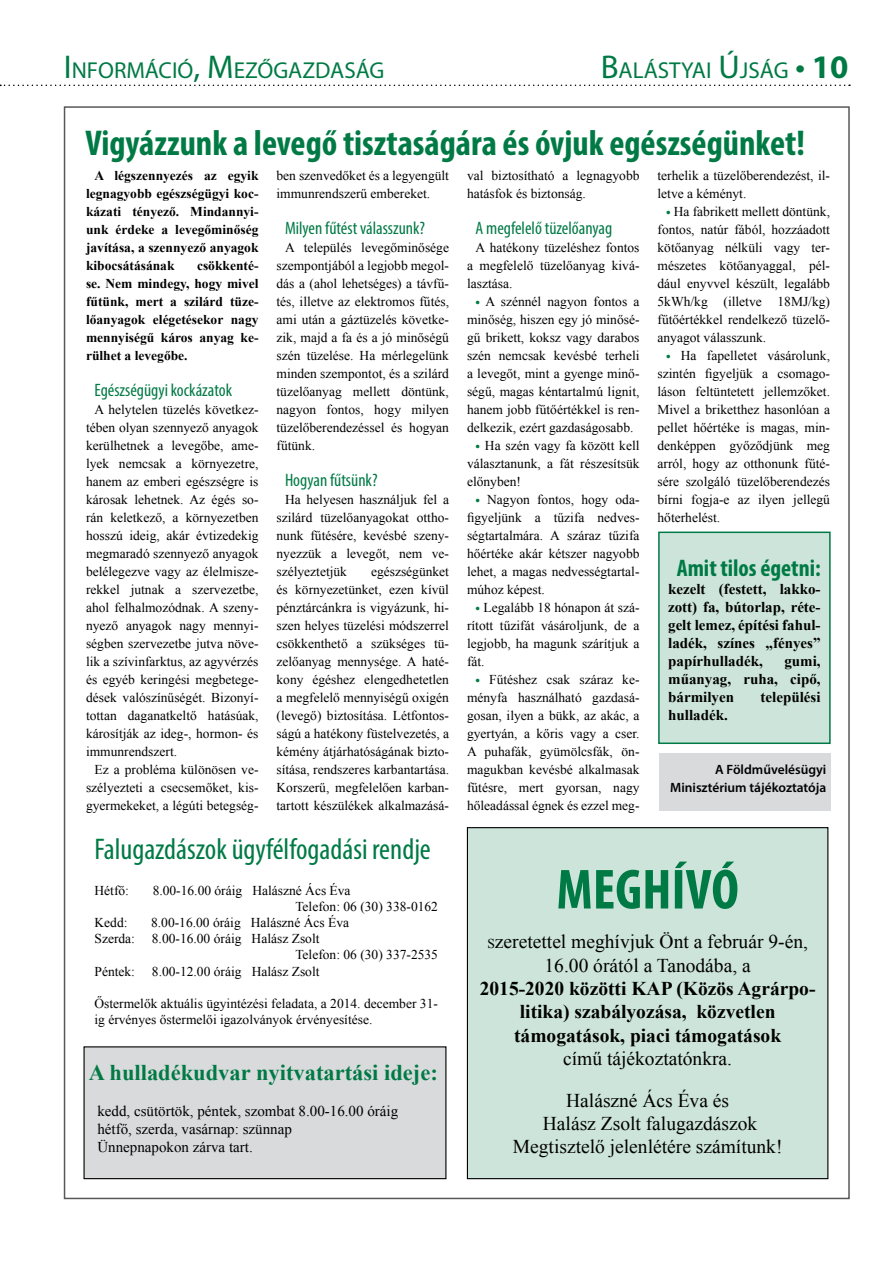
<style>
.page{position:relative;width:893px;height:1263px;background:#fff}
.page>*{position:absolute;margin:0;border:0;box-sizing:border-box;transform-origin:0 0}
.t1{font:700 condensed 57px "Myriad Pro";color:#007a45}
.t2{font:700 condensed 36px "Myriad Pro";color:#007a45}
.t3{font:condensed 30px "Myriad Pro";color:#007a45}
.t4{font:700 condensed 24px "Myriad Pro";color:#007a45}
.t5{font:23.1px "Myriad Pro";color:#007a45}
.t6{font:700 22.5px "Times New Roman";color:#007a45}
.t7{font:19.5px/23.4px "Times New Roman";color:#000;text-align:center}
.t8{font:700 19.5px/23.4px "Times New Roman";color:#000;text-align:center}
.t9{font:condensed 18px "Myriad Pro";color:#007a45}
.t10{font:700 15px/18px "Times New Roman";color:#000;text-align:justify}
.t11{font:15px/18px "Times New Roman";color:#000}
.t12{font:13.5px/18px "Times New Roman";color:#000;text-align:justify}
.t13{font:700 13.5px/18px "Times New Roman";color:#000;text-align:justify}
.t14{font:600 13.5px/18px "Myriad Pro";color:#000;text-align:right}
.s1{font-size:33px}
.s2{font-family:"Times New Roman";font-weight:700;font-size:27px}
.s3{font-weight:700;font-size:33px}
.s4{font-family:"Myriad Pro";font-weight:700;color:#007a45}
.s5{font-size:13.5px}
</style>
<div class="page">
<svg style="left:0;top:85px;width:850px;height:1px"></svg>
<div style="left:659px;top:753px;width:172px;height:58px;background:#d8dadb"></div>
<div style="left:659px;top:532px;width:171px;height:211px;background:#cce4da"></div>
<div style="left:658px;top:531px;width:173px;height:213px;border:2px solid #007a45"></div>
<div style="left:467px;top:828px;width:361px;height:351px;background:#cce4da"></div>
<div style="left:467px;top:827px;width:361px;height:352px;border:1px solid #000"></div>
<div style="left:84px;top:1047px;width:362px;height:132px;background:#d9dadb"></div>
<div style="left:83px;top:1046px;width:363px;height:133px;border:1px solid #000"></div>
<h3 class="t5" style="left:64px;top:56px;width:322px"><span class="s1">I</span> NFORMÁCIÓ<span class="s1">, M</span> EZŐGAZDASÁG</h3>
<h3 class="t5" style="left:601px;top:56px;width:249px"><span class="s1">B</span>ALÁSTYAI <span class="s1">Ú</span>JSÁG <span class="s2">•</span> <span class="s3">10</span></h3>
<h2 class="t2" style="left:85px;top:120px;width:721px">Vigyázzunk a levegő tisztaságára és óvjuk egészségünket!</h2>
<p class="t13" style="left:86px;top:166px;width:174px;text-indent:9px">A légszennyezés az egyik legnagyobb egészségügyi koc&shy;kázati tényező. Mindannyi&shy;unk érdeke a levegőminőség javítása, a szennyező anyagok kibocsátásának</p>
<p class="t13" style="left:86px;top:256px;width:174px;text-indent:111px">csökkenté&shy;se. Nem mindegy, hogy mivel fűtünk, mert a szilárd tüze&shy;lőanyagok elégetésekor nagy mennyiségű káros anyag ke&shy;rülhet a levegőbe.</p>
<h3 class="t9" style="left:95px;top:379px;width:139px">Egészségügyi kockázatok</h3>
<p class="t12" style="left:86px;top:400px;width:174px;text-indent:9px">A helytelen tüzelés következ&shy;tében olyan szennyező anyagok kerülhetnek a levegőbe, ame&shy;lyek nemcsak a környezetre, hanem az emberi egészségre is károsak lehetnek. Az égés so&shy;rán keletkező, a környezetben hosszú ideig, akár évtizedekig megmaradó szennyező anyagok belélegezve vagy az élelmisze&shy;rekkel jutnak a szervezetbe, ahol felhalmozódnak. A szen - nyező anyagok nagy mennyi&shy;ségben szervezetbe jutva növe&shy;lik a szívinfarktus, az agyvérzés és egyéb keringési megbetege&shy;dések valószínűségét. Bizonyí&shy;tottan daganatkeltő hatásúak, károsítják az ideg-, hormon- és immunrendszert.</p>
<p class="t12" style="left:86px;top:760px;width:174px;text-indent:9px">Ez a probléma különösen ve&shy;szélyezteti a csecsemőket, kis&shy;gyermekeket, a légúti betegség-</p>
<p class="t12" style="left:277px;top:166px;width:174px">ben szenvedőket és a legyengült immunrendszerű embereket.</p>
<h3 class="t9" style="left:285px;top:217px;width:142px">Milyen fűtést válasszunk?</h3>
<p class="t12" style="left:277px;top:238px;width:174px;text-indent:9px">A település levegőminősége szempontjából a legjobb megol&shy;dás a (ahol lehetséges) a távfű&shy;tés, illetve az elektromos fűtés, ami után a gáztüzelés követke&shy;zik, majd a fa és a jó minőségű szén tüzelése. Ha mérlegelünk minden szempontot, és a szilárd tüzelőanyag mellett döntünk, nagyon fontos, hogy milyen tüzelőberendezéssel és hogyan fűtünk.</p>
<h3 class="t9" style="left:285px;top:469px;width:94px">Hogyan fűtsünk?</h3>
<p class="t12" style="left:277px;top:490px;width:174px;text-indent:9px">Ha helyesen használjuk fel a szilárd tüzelőanyagokat ottho&shy;nunk fűtésére, kevésbé szen - nyezzük a levegőt, nem ve&shy;szélyeztetjük</p>
<p class="t12" style="left:277px;top:562px;width:174px;text-indent:95px">egészségünket és környezetünket, ezen kívül pénztárcánkra is vigyázunk, hi&shy;szen helyes tüzelési módszerrel csökkenthető a szükséges tü&shy;zelőanyag mennysége. A haté&shy;kony égéshez elengedhetetlen a megfelelő mennyiségű oxigén (levegő) biztosítása. Létfontos&shy;ságú a hatékony füstelvezetés, a kémény átjárhatóságának bizto&shy;sítása, rendszeres karbantartása.<br>Korszerű, megfelelően karban&shy;tartott készülékek alkalmazásá-</p>
<h3 class="t3" style="left:95px;top:831px;width:338px">Falugazdászok ügyfélfogadási rendje</h3>
<p class="t12" style="left:95px;top:881px;width:36px">Hétfő:</p>
<p class="t12" style="left:295px;top:882px;width:144px;line-height:16.2px;text-indent:-143px">8.00-16.00 óráig Halászné Ács Éva<br>Telefon: 06 (30) 338-0162</p>
<p class="t12" style="left:95px;top:913px;width:34px">Kedd:</p>
<p class="t12" style="left:151px;top:913px;width:199px">8.00-16.00 óráig Halászné Ács Éva</p>
<p class="t12" style="left:95px;top:929px;width:42px">Szerda:</p>
<p class="t12" style="left:295px;top:930px;width:144px;line-height:16.2px;text-indent:-143px">8.00-16.00 óráig Halász Zsolt<br>Telefon: 06 (30) 337-2535</p>
<p class="t12" style="left:95px;top:962px;width:42px">Péntek:</p>
<p class="t12" style="left:152px;top:962px;width:169px">8.00-12.00 óráig Halász Zsolt</p>
<p class="t12" style="left:95px;top:995px;width:345px;line-height:16.2px">Őstermelők aktuális ügyintézési feladata, a 2014. december 31- ig érvényes őstermelői igazolványok érvényesítése.</p>
<h3 class="t6" style="left:89px;top:1057px;width:350px">A hulladékudvar nyitvatartási ideje:</h3>
<p class="t11" style="left:97px;top:1102px;width:302px">kedd, csütörtök, péntek, szombat 8.00-16.00 óráig hétfő, szerda, vasárnap: szünnap<br>Ünnepnapokon zárva tart.</p>
<p class="t12" style="left:467px;top:166px;width:174px">val biztosítható a legnagyobb hatásfok és biztonság.</p>
<h3 class="t9" style="left:475px;top:217px;width:138px">A megfelelő tüzelőanyag</h3>
<p class="t12" style="left:467px;top:238px;width:174px;text-indent:9px">A hatékony tüzeléshez fontos a megfelelő tüzelőanyag kivá&shy;lasztása.</p>
<p class="t12" style="left:467px;top:292px;width:174px;text-indent:9px"><span class="s4">•</span> A szénnél nagyon fontos a minőség, hiszen egy jó minősé&shy;gű brikett, koksz vagy darabos szén nemcsak kevésbé terheli a levegőt, mint a gyenge minő&shy;ségű, magas kéntartalmú lignit, hanem jobb fűtőértékkel is ren&shy;delkezik, ezért gazdaságosabb.</p>
<p class="t12" style="left:467px;top:436px;width:174px;text-indent:9px"><span class="s4">•</span> Ha szén vagy fa között kell választanunk, a fát részesítsük előnyben!</p>
<p class="t12" style="left:467px;top:490px;width:174px;text-indent:9px"><span class="s4">•</span> Nagyon fontos, hogy oda&shy;figyeljünk a tűzifa nedves&shy;ségtartalmára. A száraz tűzifa hőértéke akár kétszer nagyobb lehet, a magas nedvességtartal&shy;múhoz képest.</p>
<p class="t12" style="left:467px;top:598px;width:174px;text-indent:9px"><span class="s4">•</span> Legalább 18 hónapon át szá&shy;rított tűzifát vásároljunk, de a legjobb, ha magunk szárítjuk a fát.</p>
<p class="t12" style="left:467px;top:670px;width:174px;text-indent:9px"><span class="s4">•</span> Fűtéshez csak száraz ke&shy;ményfa használható gazdasá&shy;gosan, ilyen a bükk, az akác, a gyertyán, a kőris vagy a cser.<br>A puhafák, gyümölcsfák, ön&shy;magukban kevésbé alkalmasak fűtésre, mert gyorsan, nagy hőleadással égnek és ezzel meg-</p>
<p class="t12" style="left:657px;top:166px;width:174px">terhelik a tüzelőberendezést, il&shy;letve a kéményt.</p>
<p class="t12" style="left:657px;top:202px;width:174px;text-indent:9px"><span class="s4">•</span> Ha fabrikett mellett döntünk, fontos, natúr fából, hozzáadott kötőanyag nélküli vagy ter&shy;mészetes kötőanyaggal, pél&shy;dául enyvvel készült, legalább 5kWh/kg (illetve 18MJ/kg) fűtőértékkel rendelkező tüzelő&shy;anyagot válasszunk.</p>
<p class="t12" style="left:657px;top:346px;width:174px;text-indent:9px"><span class="s4">•</span> Ha fapelletet vásárolunk, szintén figyeljük a csomago&shy;láson feltüntetett jellemzőket.<br>Mivel a briketthez hasonlóan a pellet hőértéke is magas, min&shy;denképpen győződjünk meg arról, hogy az otthonunk fűté&shy;sére szolgáló tüzelőberendezés bírni fogja-e az ilyen jellegű hőterhelést.</p>
<h3 class="t4" style="left:677px;top:553px;width:145px">Amit tilos égetni:</h3>
<p class="t10" style="left:668px;top:580px;width:154px">kezelt (festett, lakko&shy;zott) fa, bútorlap, réte&shy;gelt lemez, építési fahul&shy;ladék, színes „fényes” papírhulladék,</p>
<p class="t10" style="left:668px;top:652px;width:154px;text-indent:116px">gumi, műanyag, ruha, cipő, bármilyen</p>
<p class="t10" style="left:761px;top:688px;width:62px">települési</p>
<p class="t10" style="left:668px;top:706px;width:61px">hulladék.</p>
<p class="t14" style="left:670px;top:760px;width:158px">A Földművelésügyi<br>Minisztérium tájékoztatója</p>
<h1 class="t1" style="left:556px;top:854px;width:184px">MEGHÍVÓ</h1>
<h3 class="t7" style="left:487px;top:929px;width:322px"><span class="s5">S</span>zeretettel meghívjuk Önt a február 9-én,<br>16.00 órától a Tanodába, a</h3>
<h3 class="t8" style="left:480px;top:976px;width:337px">2015-2020 közötti KAP (Közös Agrárpo&shy;litika) szabályozása, közvetlen támogatások, piaci támogatások</h3>
<h3 class="t7" style="left:563px;top:1037px;width:170px;line-height:41.4px;text-align:left">című tájékoztatónkra.<br>Halászné Ács Éva és</h3>
<h3 class="t7" style="left:513px;top:1111px;width:271px">Halász Zsolt falugazdászok<br>Megtisztelő jelenlétére számítunk!</h3>
</div>
